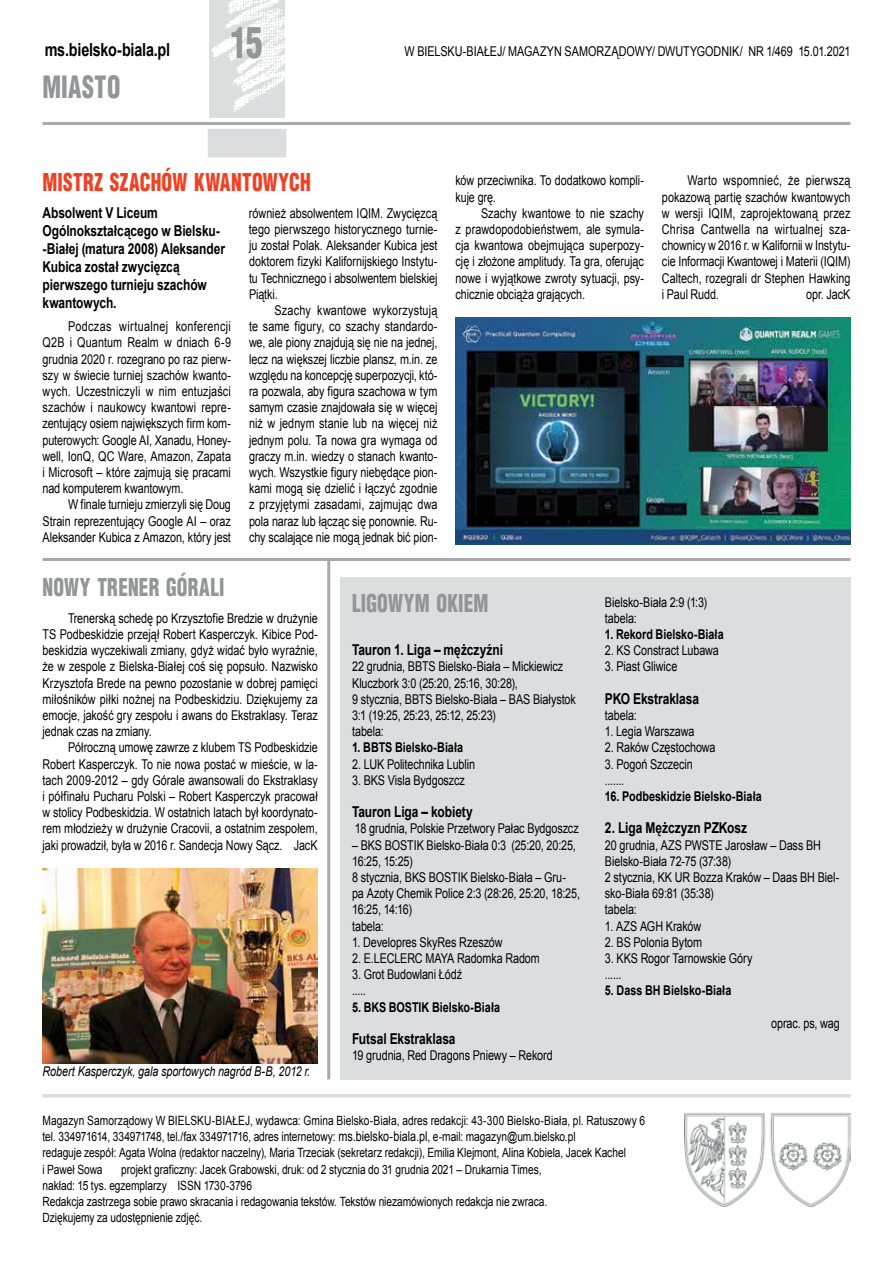
<style>
.page{position:relative;width:893px;height:1263px;background:#fff}
.page>*{position:absolute;margin:0;border:0;box-sizing:border-box;transform-origin:0 0}
.t1{font:900 42px "Switzerland Cond";color:#939598;scale:.8 1}
.t2{font:900 30px "Switzerland Cond";letter-spacing:.02em;color:#939598;scale:.8 1}
.t3{font:900 24px "Switzerland Cond";letter-spacing:.015em;color:#939598;scale:.8 1}
.t4{font:900 24px "Switzerland Cond";letter-spacing:.015em;color:#ef4123;scale:.8 1}
.t5{font:700 18px "Arial";letter-spacing:-.015em;color:#000;scale:.8 1}
.t6{font:700 15px/18px "Arial";letter-spacing:-.005em;color:#000;scale:.8 1}
.t7{font:13.5px/16.2px "Arial";letter-spacing:-.005em;color:#000;text-align:justify;scale:.8 1}
.t8{font:700 13.5px "Arial";letter-spacing:-.005em;color:#000;scale:.8 1}
.t9{font:italic 13.5px "Arial";letter-spacing:-.005em;color:#000;scale:.8 1}
.t10{font:12.75px/16.2px "Arial";letter-spacing:-.005em;color:#000;scale:.8 1}
.s1{font-size:13.5px}
</style>
<div class="page">
<hr style="left:43px;top:122px;width:807px;height:3px;background:#a7a9ac">
<img style="left:209px;top:0;width:76px;height:117px">
<div style="left:208px;top:129px;width:78px;height:28px;background:#dcddde"></div>
<img style="left:684px;top:1112px;width:166px;height:95px">
<hr style="left:43px;top:1094px;width:807px;height:3px;background:#dcddde">
<div style="left:340px;top:577px;width:510px;height:502px;background:#dcddde"></div>
<hr style="left:43px;top:558px;width:807px;height:3px;background:#a7a9ac">
<hr style="left:327px;top:561px;width:3px;height:518px;background:#a7a9ac">
<img style="left:43px;top:869px;width:275px;height:194px">
<img style="left:455px;top:318px;width:395px;height:227px">
<h3 class="t5" style="left:45px;top:37px;width:158px">ms.bielsko-biala.pl</h3>
<h2 class="t2" style="left:43px;top:68px;width:99px">MIASTO</h2>
<h1 class="t1" style="left:230px;top:16px;width:42px">15</h1>
<p class="t7" style="left:404px;top:43px;width:559px">W BIELSKU-BIAŁEJ/ MAGAZYN SAMORZĄDOWY/ DWUTYGODNIK/ NR 1/469 15.01.2021</p>
<h3 class="t4" style="left:43px;top:167px;width:337px">MISTRZ SZACHÓW KWANTOWYCH</h3>
<p class="t7" style="left:455px;top:172px;width:237px">ków przeciwnika. To dodatkowo kompli&shy;kuje grę.</p>
<p class="t7" style="left:455px;top:205px;width:237px;text-indent:26px">Szachy kwantowe to nie szachy z prawdopodobieństwem, ale symula&shy;cja kwantowa obejmująca superpozy&shy;cję i złożone amplitudy. Ta gra, oferując nowe i wyjątkowe zwroty sytuacji, psy&shy;chicznie obciąża grających.</p>
<p class="t6" style="left:43px;top:204px;width:230px">Absolwent V Liceum<br>Ogólnokształcącego w Bielsku--Białej (matura 2008) Aleksander<br>Kubica został zwycięzcą pierwszego turnieju szachów kwantowych.</p>
<p class="t7" style="left:43px;top:318px;width:237px;text-indent:26px">Podczas wirtualnej konferencji Q2B i Quantum Realm w dniach 6-9 grudnia 2020 r. rozegrano po raz pierw&shy;szy w świecie turniej szachów kwanto&shy;wych. Uczestniczyli w nim entuzjaści szachów i naukowcy kwantowi repre&shy;zentujący osiem największych firm kom&shy;puterowych: Google AI, Xanadu, Honey&shy;well, IonQ, QC Ware, Amazon, Zapata i Microsoft – które zajmują się pracami nad komputerem kwantowym.</p>
<p class="t7" style="left:43px;top:496px;width:237px;text-indent:26px">W finale turnieju zmierzyli się Doug Strain reprezentujący Google AI – oraz Aleksander Kubica z Amazon, który jest</p>
<p class="t7" style="left:249px;top:205px;width:237px">również absolwentem IQIM. Zwycięzcą tego pierwszego historycznego turnie&shy;ju został Polak. Aleksander Kubica jest doktorem fizyki Kalifornijskiego Instytu&shy;tu Technicznego i absolwentem bielskiej Piątki.</p>
<p class="t7" style="left:249px;top:302px;width:237px;text-indent:26px">Szachy kwantowe wykorzystują te same figury, co szachy standardo&shy;we, ale piony znajdują się nie na jednej, lecz na większej liczbie plansz, m.in. ze względu na koncepcję superpozycji, któ&shy;ra pozwala, aby figura szachowa w tym samym czasie znajdowała się w więcej niż w jednym stanie lub na więcej niż jednym polu. Ta nowa gra wymaga od graczy m.in. wiedzy o stanach kwanto&shy;wych. Wszystkie figury niebędące pion&shy;kami mogą się dzielić i łączyć zgodnie z przyjętymi zasadami, zajmując dwa pola naraz lub łącząc się ponownie. Ru&shy;chy scalające nie mogą jednak bić pion-</p>
<p class="t7" style="left:662px;top:172px;width:237px;text-indent:26px">Warto wspomnieć, że pierwszą pokazową partię szachów kwantowych w wersji IQIM, zaprojektowaną przez Chrisa Cantwella na wirtualnej sza&shy;chownicy w 2016 r. w Kalifornii w Instytu&shy;cie Informacji Kwantowej i Materii (IQIM)<br>Caltech, rozegrali dr Stephen Hawking i Paul Rudd.</p>
<p class="t7" style="left:806px;top:286px;width:57px">opr. JacK</p>
<h3 class="t3" style="left:43px;top:572px;width:229px">NOWY TRENER GÓRALI</h3>
<p class="t7" style="left:43px;top:610px;width:346px;text-indent:26px">Trenerską schedę po Krzysztofie Bredzie w drużynie TS Podbeskidzie przejął Robert Kasperczyk. Kibice Pod&shy;beskidzia wyczekiwali zmiany, gdyż widać było wyraźnie, że w zespole z Bielska-Białej coś się popsuło. Nazwisko Krzysztofa Brede na pewno pozostanie w dobrej pamięci miłośników piłki nożnej na Podbeskidziu. Dziękujemy za emocje, jakość gry zespołu i awans do Ekstraklasy. Teraz jednak czas na zmiany.</p>
<p class="t7" style="left:43px;top:739px;width:346px;text-indent:26px">Półroczną umowę zawrze z klubem TS Podbeskidzie Robert Kasperczyk. To nie nowa postać w mieście, w la&shy;tach 2009-2012 – gdy Górale awansowali do Ekstraklasy i półfinału Pucharu Polski – Robert Kasperczyk pracował w stolicy Podbeskidzia. W ostatnich latach był koordynato&shy;rem młodzieży w drużynie Cracovii, a ostatnim zespołem, jaki prowadził, była w 2016 r. Sandecja Nowy Sącz. JacK</p>
<p class="t9" style="left:43px;top:1062px;width:336px">Robert Kasperczyk, gala sportowych nagród B-B, 2012 r.</p>
<h3 class="t3" style="left:352px;top:588px;width:15px">LIGOWYM</h3>
<h3 class="t3" style="left:436px;top:588px;width:14px">OKIEM</h3>
<p class="t6" style="left:352px;top:641px;width:190px">Tauron 1. Liga – mężczyźni</p>
<p class="t7" style="left:352px;top:658px;width:281px;text-align:left">22 grudnia, BBTS Bielsko-Biała – Mickiewicz Kluczbork 3:0 (25:20, 25:16, 30:28),<br>9 stycznia, BBTS Bielsko-Biała – BAS Białystok 3:1 (19:25, 25:23, 25:12, 25:23)<br>tabela:</p>
<p class="t8" style="left:352px;top:738px;width:140px">1. BBTS Bielsko-Biała</p>
<p class="t7" style="left:352px;top:756px;width:155px">2. LUK Politechnika Lublin</p>
<p class="t7" style="left:352px;top:772px;width:143px">3. BKS Visla Bydgoszcz</p>
<p class="t6" style="left:352px;top:803px;width:152px">Tauron Liga – kobiety</p>
<p class="t7" style="left:355px;top:820px;width:281px">18 grudnia, Polskie Przetwory Pałac Bydgoszcz</p>
<p class="t7" style="left:352px;top:837px;width:286px;text-align:left">– BKS BOSTIK Bielsko-Biała 0:3 (25:20, 20:25,<br>16:25, 15:25)<br>8 stycznia, BKS BOSTIK Bielsko-Biała – Gru&shy;pa Azoty Chemik Police 2:3 (28:26, 25:20, 18:25,<br>16:25, 14:16)<br>tabela:</p>
<p class="t7" style="left:352px;top:934px;width:190px">1. Developres SkyRes Rzeszów</p>
<p class="t7" style="left:352px;top:950px;width:236px">2. E.LECLERC MAYA Radomka Radom</p>
<p class="t7" style="left:352px;top:966px;width:139px">3. Grot Budowlani Łódź .....</p>
<p class="t8" style="left:352px;top:997px;width:187px">5. BKS BOSTIK Bielsko-Biała</p>
<p class="t6" style="left:352px;top:1030px;width:131px">Futsal Ekstraklasa</p>
<p class="t7" style="left:352px;top:1047px;width:252px">19 grudnia, Red Dragons Pniewy – Rekord</p>
<p class="t7" style="left:605px;top:594px;width:129px">Bielsko-Biała 2:9 (1:3) tabela:</p>
<p class="t8" style="left:605px;top:625px;width:150px">1. Rekord Bielsko-Biała</p>
<p class="t7" style="left:605px;top:642px;width:144px">2. KS Constract Lubawa</p>
<p class="t7" style="left:605px;top:658px;width:92px">3. Piast Gliwice</p>
<p class="t6" style="left:605px;top:690px;width:119px">PKO Ekstraklasa</p>
<p class="t7" style="left:605px;top:707px;width:41px">tabela:</p>
<p class="t7" style="left:605px;top:723px;width:113px">1. Legia Warszawa</p>
<p class="t7" style="left:605px;top:739px;width:140px">2. Raków Częstochowa</p>
<p class="t7" style="left:605px;top:756px;width:111px">3. Pogoń Szczecin .......</p>
<p class="t8" style="left:605px;top:787px;width:198px">16. Podbeskidzie Bielsko-Biała</p>
<p class="t6" style="left:605px;top:819px;width:179px">2. Liga Mężczyzn PZKosz</p>
<p class="t7" style="left:605px;top:837px;width:294px;text-align:left">20 grudnia, AZS PWSTE Jarosław – Dass BH<br>Bielsko-Biała 72-75 (37:38)<br>2 stycznia, KK UR Bozza Kraków – Daas BH Biel&shy;sko-Biała 69:81 (35:38)<br>tabela:</p>
<p class="t7" style="left:605px;top:918px;width:122px">1. AZS AGH Kraków</p>
<p class="t7" style="left:605px;top:934px;width:123px">2. BS Polonia Bytom</p>
<p class="t7" style="left:605px;top:950px;width:186px">3. KKS Rogor Tarnowskie Góry ......</p>
<p class="t8" style="left:605px;top:981px;width:160px">5. Dass BH Bielsko-Biała</p>
<p class="t7" style="left:771px;top:1015px;width:87px">oprac. ps, wag</p>
<p class="t10" style="left:43px;top:1112px;width:755px">Magazyn Samorządowy W BIELSKU-BIAŁEJ, wydawca: Gmina Bielsko-Biała, adres redakcji: 43-300 Bielsko-Biała, pl. Ratuszowy 6 tel. 334971614, 334971748, tel./fax 334971716, adres internetowy: <span class="s1">ms.bielsko-biala.pl</span>, e-mail: magazyn@um.bielsko.pl<br>redaguje zespół: Agata Wolna (redaktor naczelny), Maria Trzeciak (sekretarz redakcji), Emilia Klejmont, Alina Kobiela, Jacek Kachel<br>i Paweł Sowa</p>
<p class="t10" style="left:43px;top:1161px;width:632px;text-indent:79px">projekt graficzny: Jacek Grabowski, druk: od 2 stycznia do 31 grudnia 2021 – Drukarnia Times, nakład: 15 tys. egzemplarzy ISSN 1730-3796<br>Redakcja zastrzega sobie prawo skracania i redagowania tekstów. Tekstów niezamówionych redakcja nie zwraca.<br>Dziękujemy za udostępnienie zdjęć.</p>
</div>
